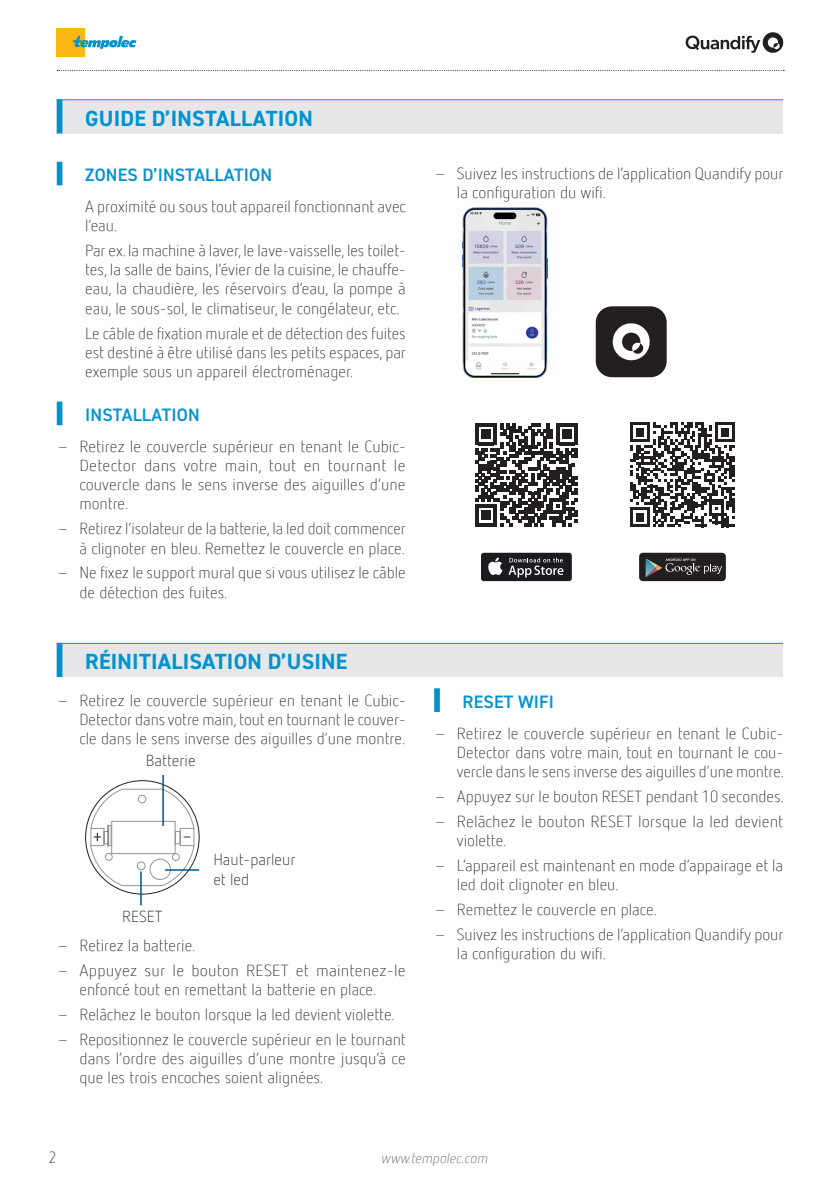
<style>
.page{position:relative;width:840px;height:1191px;background:#fff}
.page>*{position:absolute;margin:0;border:0;box-sizing:border-box;transform-origin:0 0}
.TITRE_1{font:700 22px "DIN2014";letter-spacing:.01em;color:#0093d0}
.TITRE_2{font:600 18px "DIN2014";letter-spacing:.01em;color:#0093d0}
.t1{font:300 16px/19.2px "Netto Offc Pro";color:#231f20}
.t2{font:italic 300 14px "Netto Offc Pro";color:#636366}
</style>
<div class="page">
<div style="left:57px;top:28px;width:28px;height:29px;background:#fcb814"></div>
<svg style="left:73px;top:36px;width:63px;height:13px"></svg>
<svg style="left:685px;top:32px;width:97px;height:21px"></svg>
<svg style="left:57px;top:70px;width:726px;height:1px"></svg>
<div style="left:57px;top:100px;width:725px;height:33px;background:#e6e7e9"></div>
<div style="left:57px;top:99px;width:5px;height:34px;background:#0093d0"></div>
<hr style="left:57px;top:99px;width:725px;height:1px;background:#0093d0">
<div style="left:57px;top:162px;width:5px;height:23px;background:#0093d0"></div>
<div style="left:57px;top:401px;width:5px;height:24px;background:#0093d0"></div>
<img style="left:462px;top:207px;width:85px;height:170px">
<div style="left:595px;top:306px;width:71px;height:71px;background:#231f20;border-radius:16px"></div>
<svg style="left:612px;top:323px;width:38px;height:37px"></svg>
<svg style="left:475px;top:423px;width:102px;height:103px"></svg>
<div style="left:480px;top:553px;width:91px;height:28px;background:#1a1a1f;border-radius:3px"></div>
<svg style="left:488px;top:557px;width:14px;height:18px"></svg>
<svg style="left:508px;top:557px;width:55px;height:20px"></svg>
<div style="left:638px;top:553px;width:87px;height:28px;background:#231f20;border-radius:4px"></div>
<svg style="left:645px;top:558px;width:76px;height:19px"></svg>
<svg style="left:630px;top:422px;width:104px;height:105px"></svg>
<div style="left:57px;top:643px;width:725px;height:34px;background:#e6e7e9"></div>
<div style="left:57px;top:643px;width:5px;height:34px;background:#0093d0"></div>
<hr style="left:57px;top:643px;width:725px;height:1px;background:#0093d0">
<hr style="left:165px;top:869px;width:34px;height:1px;background:#045389">
<hr style="left:140px;top:871px;width:2px;height:34px;background:#045389">
<hr style="left:162px;top:775px;width:2px;height:51px;background:#045389">
<svg style="left:90px;top:788px;width:104px;height:98px"></svg>
<div style="left:434px;top:688px;width:5px;height:24px;background:#0093d0"></div>
<p class="TITRE_1" style="left:85px;top:104px;width:229px">GUIDE D’INSTALLATION</p>
<p class="TITRE_2" style="left:85px;top:163px;width:188px">ZONES D’INSTALLATION</p>
<p class="t1" style="left:85px;top:196px;width:322px">A proximité ou sous tout appareil fonctionnant avec l’eau.</p>
<p class="t1" style="left:85px;top:240px;width:322px">Par ex. la machine à laver, le lave-vaisselle, les toilet&shy;tes, la salle de bains, l’évier de la cuisine, le chauffe&shy;eau, la chaudière, les réservoirs d’eau, la pompe à eau, le sous-sol, le climatiseur, le congélateur, etc.</p>
<p class="t1" style="left:85px;top:323px;width:322px;text-align:justify">Le câble de fixation murale et de détection des fuites est destiné à être utilisé dans les petits espaces, par exemple sous un appareil électroménager.</p>
<p class="TITRE_2" style="left:85px;top:403px;width:116px">INSTALLATION</p>
<p class="t1" style="left:79px;top:436px;width:327px;text-indent:-23px">– Retirez le couvercle supérieur en tenant le Cubic-Detector dans votre main, tout en tournant le couvercle dans le sens inverse des aiguilles d’une montre.</p>
<p class="t1" style="left:57px;top:518px;width:350px;text-align:right">– Retirez l’isolateur de la batterie, la led doit commencer à clignoter en bleu. Remettez le couvercle en place.</p>
<p class="t1" style="left:79px;top:563px;width:327px;text-indent:-23px">– Ne fixez le support mural que si vous utilisez le câble de détection des fuites.</p>
<p class="TITRE_1" style="left:85px;top:647px;width:264px">RÉINITIALISATION D’USINE</p>
<p class="t1" style="left:79px;top:690px;width:327px;text-indent:-23px">– Retirez le couvercle supérieur en tenant le Cubic-<br>Detector dans votre main, tout en tournant le couver&shy;cle dans le sens inverse des aiguilles d’une montre.</p>
<p class="t1" style="left:146px;top:751px;width:51px">Batterie</p>
<p class="t1" style="left:122px;top:907px;width:42px">RESET</p>
<p class="t1" style="left:213px;top:849px;width:84px">Haut-parleur et led</p>
<p class="t1" style="left:57px;top:935px;width:140px">– Retirez la batterie.</p>
<p class="t1" style="left:57px;top:960px;width:350px;text-align:center">– Appuyez sur le bouton RESET et maintenez-le enfoncé tout en remettant la batterie en place.</p>
<p class="t1" style="left:57px;top:1004px;width:339px">– Relâchez le bouton lorsque la led devient violette.</p>
<p class="t1" style="left:79px;top:1029px;width:327px;text-align:justify;text-indent:-23px">– Repositionnez le couvercle supérieur en le tournant dans l’ordre des aiguilles d’une montre jusqu’à ce que les trois encoches soient alignées.</p>
<p class="t1" style="left:456px;top:163px;width:328px;text-indent:-23px">– Suivez les instructions de l’application Quandify pour la configuration du wifi.</p>
<p class="TITRE_2" style="left:462px;top:690px;width:93px">RESET WIFI</p>
<p class="t1" style="left:456px;top:723px;width:328px;text-indent:-23px">– Retirez le couvercle supérieur en tenant le Cubic-<br>Detector dans votre main, tout en tournant le cou&shy;vercle dans le sens inverse des aiguilles d’une montre.</p>
<p class="t1" style="left:434px;top:786px;width:351px">– Appuyez sur le bouton RESET pendant 10 secondes.</p>
<p class="t1" style="left:456px;top:811px;width:328px;text-indent:-23px">– Relâchez le bouton RESET lorsque la led devient violette.</p>
<p class="t1" style="left:456px;top:855px;width:328px;text-indent:-23px">– L’appareil est maintenant en mode d’appairage et la led doit clignoter en bleu.</p>
<p class="t1" style="left:434px;top:899px;width:224px">– Remettez le couvercle en place.</p>
<p class="t1" style="left:456px;top:924px;width:328px;text-indent:-23px">– Suivez les instructions de l’application Quandify pour la configuration du wifi.</p>
<p class="t1" style="left:48px;top:1147px;width:10px">2</p>
<p class="t2" style="left:380px;top:1149px;width:111px">www.tempolec.com</p>
</div>
